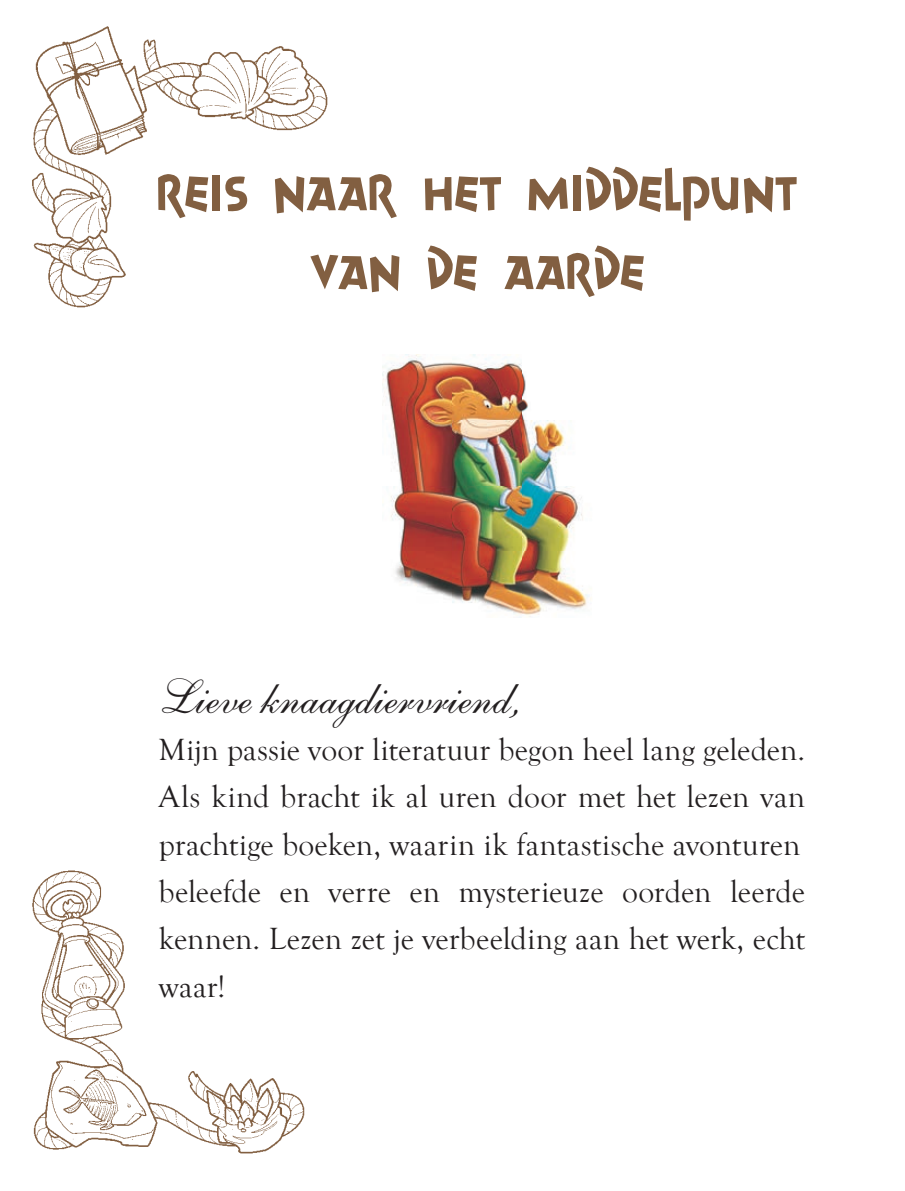
<style>
.page{position:relative;width:905px;height:1191px;background:#fff}
.page>*{position:absolute;margin:0;border:0;box-sizing:border-box;transform-origin:0 0}
.t1{font:55.12px/78.8px "Goliath";letter-spacing:-.015em;color:#825f41;text-align:center;scale:.95 1}
.t2{font:47.25px "Shelley Allegro BT";color:#231f20}
.t3{font:31.5px/47.2px "Goudy Old Style T";color:#231f20}
.s1{font-size:51.3px}
</style>
<div class="page">
<img style="left:382px;top:354px;width:210px;height:263px">
<img style="left:32px;top:26px;width:353px;height:331px">
<img style="left:32px;top:870px;width:273px;height:284px">
<h1 class="t1" style="left:156px;top:153px;width:675px">RE<span class="s1">|</span>S NAAR HET M<span class="s1">|</span>DDELPUNT<br>VAN DE AARDE</h1>
<h2 class="t2" style="left:159px;top:667px;width:363px">Lieve knaagdiervriend,</h2>
<p class="t3" style="left:159px;top:726px;width:647px">Mijn passie voor literatuur begon heel lang geleden.<br>Als kind bracht ik al uren door met het lezen van prachtige boeken, waarin ik fantastische avonturen beleefde en verre en mysterieuze oorden leerde kennen. Lezen zet je verbeelding aan het werk, echt waar!</p>
</div>
